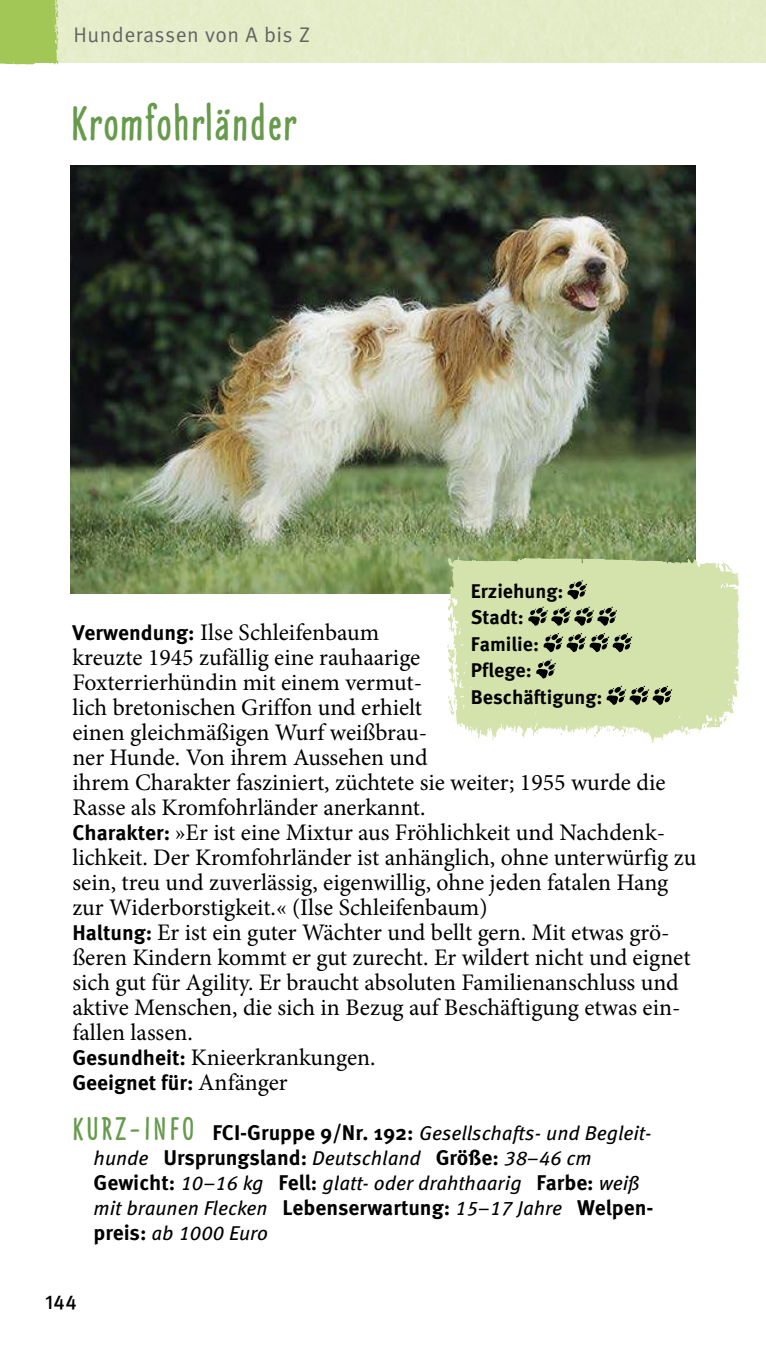
<style>
.page{position:relative;width:766px;height:1347px;background:#fff}
.page>*{position:absolute;margin:0;border:0;box-sizing:border-box;transform-origin:0 0}
.t1{font:900 43.5px "Frieda";color:#679a4c}
.t2{font:23.75px/25px "Minion Pro";color:#000}
.t3{font:700 21.25px "Meta OT";color:#000}
.t4{font:21px "Meta OT Norm";letter-spacing:.02em;color:#636363}
.t5{font:italic 20px/25px "Meta OT";color:#000}
.t6{font:500 20px "Meta OT";color:#000}
.t7{font:700 19.75px/26.2px "Meta OT";color:#000}
.s1{font-family:"Meta OT";font-weight:700;font-size:21.25px}
.s2{font-family:"Minion Pro";font-weight:400;font-size:23.75px}
.s3{font-family:"Frieda";font-weight:900;font-style:normal;font-size:28.75px;color:#679a4c}
.s4{font-weight:700;font-style:normal;font-size:21.25px}
</style>
<div class="page">
<img style="left:71px;top:165px;width:623px;height:429px">
<svg style="left:0;top:0;width:59px;height:65px;background:#a6c95d"></svg>
<svg style="left:447px;top:555px;width:292px;height:188px;background:#d6e3b3"></svg>
<svg style="left:567px;top:580px;width:20px;height:19px"></svg>
<svg style="left:528px;top:606px;width:89px;height:20px;background:#848d6b"></svg>
<svg style="left:543px;top:633px;width:89px;height:19px;background:#808867"></svg>
<svg style="left:536px;top:659px;width:19px;height:19px"></svg>
<svg style="left:606px;top:686px;width:66px;height:19px"></svg>
<p class="t4" style="left:74px;top:27px;width:238px">Hunderassen von A bis Z</p>
<h1 class="t1" style="left:71px;top:98px;width:227px">Kromfohrländer</h1>
<p class="t7" style="left:470px;top:579px;width:133px">Erziehung:<br>Stadt:<br>Familie:<br>Pflege:<br>Beschäftigung:</p>
<p class="t2" style="left:72px;top:622px;width:625px"><span class="s1">Verwendung:</span> Ilse Schleifenbaum<br>kreuzte 1945 zufällig eine rauhaarige<br>Foxterrierhündin mit einem vermut-<br>lich bretonischen Griffon und erhielt<br>einen gleichmäßigen Wurf weißbrau-<br>ner Hunde. Von ihrem Aussehen und<br>ihrem Charakter fasziniert, züchtete sie weiter; 1955 wurde die Rasse als Kromfohrländer anerkannt.<br><span class="s1">Charakter:</span> »Er ist eine Mixtur aus Fröhlichkeit und Nachdenk&shy;lichkeit. Der Krom fohrländer ist anhänglich, ohne unterwürfig zu sein, treu und zuverlässig, eigenwillig, ohne jeden fatalen Hang zur Widerborstigkeit.« (Ilse Schleifenbaum)<br><span class="s1">Haltung:</span> Er ist ein guter Wächter und bellt gern. Mit etwas grö&shy;ßeren Kindern kommt er gut zurecht. Er wildert nicht und eignet sich gut für Agility. Er braucht absoluten Familienanschluss und aktive Menschen, die sich in Bezug auf Beschäftigung etwas ein&shy;fallen lassen.<br><span class="s1">Gesundheit:</span> Knieerkrankungen.</p>
<p class="t3" style="left:72px;top:1074px;width:217px">Geeignet für: <span class="s2">Anfänger</span></p>
<p class="t5" style="left:94px;top:1122px;width:561px;text-indent:-21px"><span class="s3">KURZ-INFO</span> <span class="s4">FCI-Gruppe 9/Nr. 192:</span> Gesellschafts- und Begleit&shy;hunde <span class="s4">Ursprungsland:</span> Deutschland <span class="s4">Größe:</span> 38–46 cm <span class="s4">Gewicht:</span> 10–16 kg <span class="s4">Fell:</span> glatt- oder drahthaarig <span class="s4">Farbe:</span> weiß mit braunen Flecken <span class="s4">Lebenserwartung:</span> 15–17 Jahre <span class="s4">Welpen&shy;preis:</span> ab 1000 Euro</p>
<p class="t6" style="left:45px;top:1290px;width:33px">144</p>
</div>
